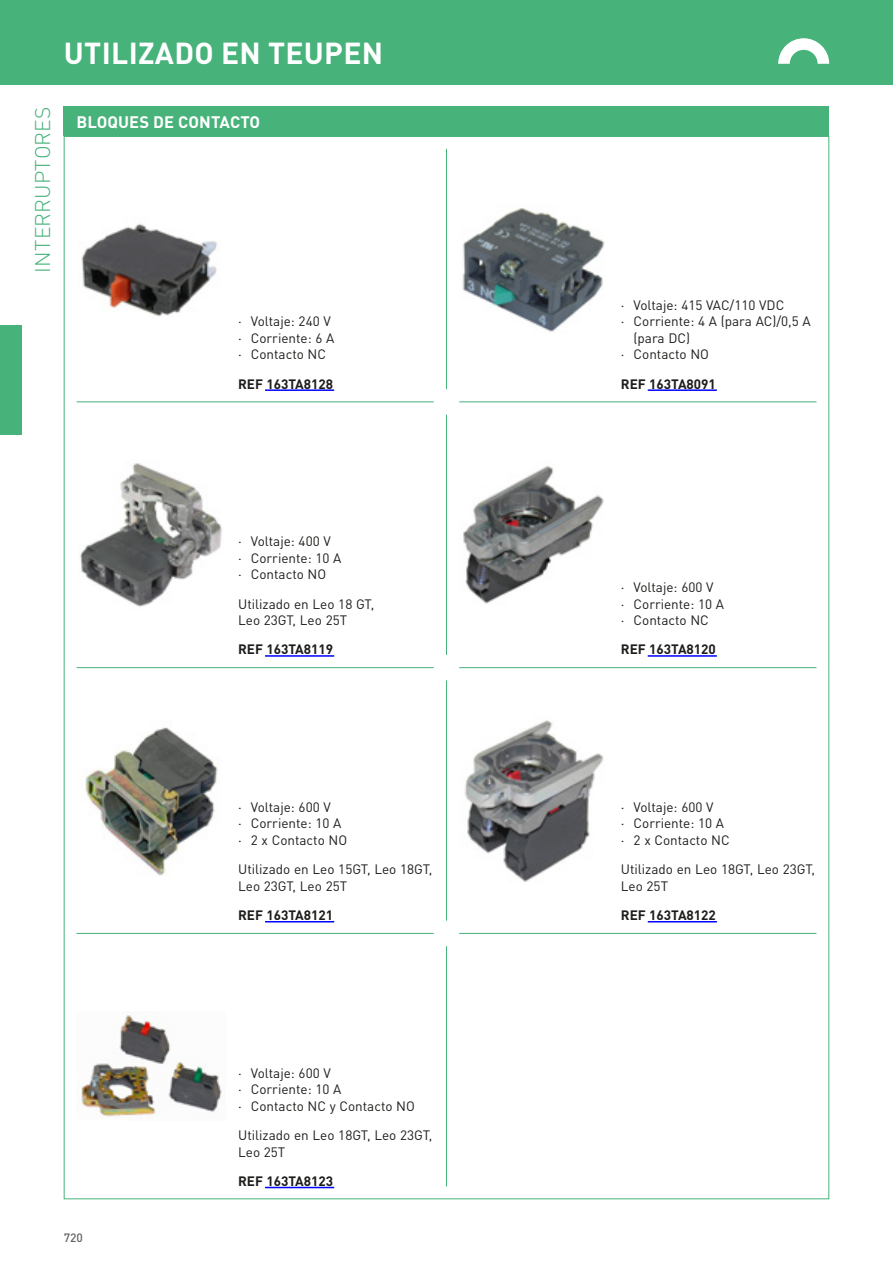
<style>
.page{position:relative;width:893px;height:1263px;background:#fff}
.page>*{position:absolute;margin:0;border:0;box-sizing:border-box;transform-origin:0 0}
.t1{font:700 30px "TVH Pro";letter-spacing:.01em;color:#fff}
.t2{font:300 21px "TVH Pro";letter-spacing:.01em;color:#47b27a}
._1_product_title{font:700 16.5px "TVH Pro";letter-spacing:.005em;color:#fff}
._6_bullets_level_1{font:13.5px/16.5px "TVH Pro";color:#1d1d1b}
._5_used_on{font:13.5px/16.5px "TVH Pro";color:#1d1d1b}
._7_REFs{font:700 13.5px "TVH Pro";color:#1d1d1b}
.t3{font:500 12px "TVH Pro";color:#646363}
</style>
<div class="page">
<div style="left:0;top:0;width:893px;height:85px;background:#47b27a"></div>
<div style="left:0;top:325px;width:21px;height:109px;background:#47b27a"></div>
<svg style="left:778px;top:38px;width:51px;height:26px"></svg>
<hr style="left:77px;top:401px;width:357px;height:1px;background:#47b27a">
<hr style="left:77px;top:933px;width:357px;height:1px;background:#47b27a">
<hr style="left:459px;top:401px;width:357px;height:1px;background:#47b27a">
<hr style="left:459px;top:933px;width:357px;height:1px;background:#47b27a">
<hr style="left:77px;top:667px;width:357px;height:1px;background:#47b27a">
<hr style="left:459px;top:667px;width:357px;height:1px;background:#47b27a">
<hr style="left:446px;top:149px;width:1px;height:240px;background:#47b27a">
<hr style="left:446px;top:680px;width:1px;height:241px;background:#47b27a">
<hr style="left:446px;top:415px;width:1px;height:240px;background:#47b27a">
<hr style="left:446px;top:946px;width:1px;height:240px;background:#47b27a">
<div style="left:64px;top:106px;width:765px;height:30px;background:#47b27a"></div>
<img style="left:81px;top:224px;width:137px;height:93px">
<img style="left:462px;top:208px;width:143px;height:124px">
<img style="left:80px;top:463px;width:142px;height:144px">
<img style="left:463px;top:465px;width:141px;height:139px">
<img style="left:85px;top:727px;width:133px;height:149px">
<img style="left:464px;top:720px;width:140px;height:162px">
<img style="left:81px;top:1013px;width:141px;height:106px">
<hr style="left:265px;top:389px;width:69px;height:2px;background:#00f">
<hr style="left:648px;top:389px;width:69px;height:2px;background:#00f">
<hr style="left:648px;top:655px;width:69px;height:2px;background:#00f">
<hr style="left:265px;top:655px;width:69px;height:2px;background:#00f">
<hr style="left:265px;top:921px;width:69px;height:1px;background:#00f">
<hr style="left:648px;top:921px;width:69px;height:1px;background:#00f">
<hr style="left:265px;top:1187px;width:69px;height:1px;background:#00f">
<h1 class="t1" style="left:64px;top:28px;width:321px">UTILIZADO EN TEUPEN</h1>
<h2 class="t2" style="left:26px;top:273px;width:168px;rotate:-90deg">Interruptores</h2>
<p class="_1_product_title" style="left:77px;top:108px;width:53px">BLOQUES</p>
<p class="_1_product_title" style="left:153px;top:108px;width:107px">DE CO NTACTO</p>
<p class="_6_bullets_level_1" style="left:238px;top:312px;width:94px">• Voltaje: 240 V</p>
<p class="_6_bullets_level_1" style="left:238px;top:328px;width:98px">• Corriente: 6 A</p>
<p class="_6_bullets_level_1" style="left:238px;top:345px;width:89px">• Contacto NC</p>
<p class="_7_REFs" style="left:238px;top:372px;width:97px">RE F 163TA8128</p>
<p class="_6_bullets_level_1" style="left:238px;top:532px;width:94px">• Voltaje: 400 V</p>
<p class="_6_bullets_level_1" style="left:238px;top:548px;width:105px">• Corriente: 10 A</p>
<p class="_6_bullets_level_1" style="left:238px;top:565px;width:90px">• Contacto NO</p>
<p class="_5_used_on" style="left:238px;top:594px;width:138px">Utilizado en Leo 18 GT,<br>Leo 23GT, Leo 25T</p>
<p class="_7_REFs" style="left:238px;top:638px;width:97px">REF 163TA8119</p>
<p class="_6_bullets_level_1" style="left:238px;top:797px;width:94px">• Voltaje: 600 V</p>
<p class="_6_bullets_level_1" style="left:238px;top:814px;width:105px">• Corriente: 10 A</p>
<p class="_6_bullets_level_1" style="left:238px;top:830px;width:111px">• 2 x Contacto NO</p>
<p class="_5_used_on" style="left:238px;top:860px;width:196px">Utilizado en Leo 15GT, Leo 18GT,<br>Leo 23GT, Leo 25T</p>
<p class="_7_REFs" style="left:238px;top:904px;width:97px">REF 163TA8121</p>
<p class="t3" style="left:64px;top:1228px;width:21px">720</p>
<p class="_6_bullets_level_1" style="left:238px;top:1063px;width:94px">• Voltaje: 600 V</p>
<p class="_6_bullets_level_1" style="left:238px;top:1080px;width:105px">• Corriente: 10 A</p>
<p class="_6_bullets_level_1" style="left:238px;top:1096px;width:178px">• Contacto NC y Contacto NO</p>
<p class="_5_used_on" style="left:238px;top:1125px;width:196px">Utilizado en Leo 18GT, Leo 23GT,<br>Leo 25T</p>
<p class="_7_REFs" style="left:238px;top:1170px;width:97px">RE F 163TA8123</p>
<p class="_6_bullets_level_1" style="left:621px;top:295px;width:165px">• Voltaje: 415 VAC/110 VDC</p>
<p class="_6_bullets_level_1" style="left:634px;top:312px;width:179px;text-indent:-13px">• Corriente: 4 A (para AC)/0,5 A (para DC)</p>
<p class="_6_bullets_level_1" style="left:621px;top:345px;width:90px">• Contacto NO</p>
<p class="_7_REFs" style="left:621px;top:372px;width:97px">RE F 163TA8091</p>
<p class="_6_bullets_level_1" style="left:621px;top:577px;width:94px">• Voltaje: 600 V</p>
<p class="_6_bullets_level_1" style="left:621px;top:594px;width:105px">• Corriente: 10 A</p>
<p class="_6_bullets_level_1" style="left:621px;top:610px;width:89px">• Contacto NC</p>
<p class="_7_REFs" style="left:621px;top:638px;width:97px">REF 163TA8120</p>
<p class="_6_bullets_level_1" style="left:621px;top:797px;width:94px">• Voltaje: 600 V</p>
<p class="_6_bullets_level_1" style="left:621px;top:814px;width:105px">• Corriente: 10 A</p>
<p class="_6_bullets_level_1" style="left:621px;top:830px;width:110px">• 2 x Contacto NC</p>
<p class="_5_used_on" style="left:621px;top:860px;width:196px">Utilizado en Leo 18GT, Leo 23GT,<br>Leo 25T</p>
<p class="_7_REFs" style="left:621px;top:904px;width:97px">REF 163TA8122</p>
</div>
